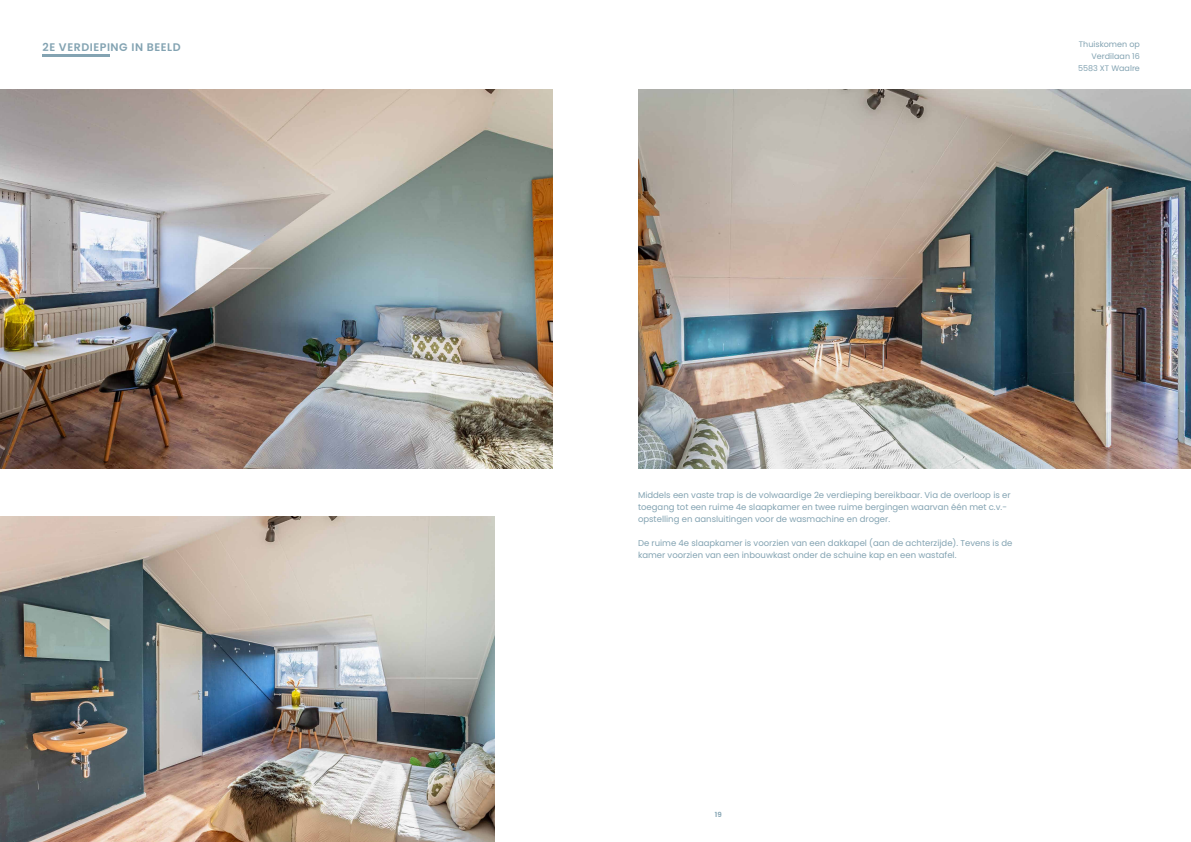
<style>
.page{position:relative;width:1191px;height:842px;background:#fff}
.page>*{position:absolute;margin:0;border:0;box-sizing:border-box;transform-origin:0 0}
.t1{font:600 11px "Poppins";letter-spacing:.05em;color:#83a3b2}
.t2{font:8.5px/12px "Poppins";color:#83a3b2}
.t3{font:8px "Poppins";color:#83a3b2}
.t4{font:600 7px "Poppins";color:#83a3b2}
</style>
<div class="page">
<hr style="left:43px;top:55px;width:67px;height:2px;background:#83a3b2">
<img style="left:0;top:89px;width:553px;height:379px">
<img style="left:0;top:516px;width:495px;height:326px">
<img style="left:638px;top:89px;width:553px;height:379px">
<p class="t1" style="left:43px;top:40px;width:140px">2E VERDIEPING IN BEELD</p>
<p class="t3" style="left:1079px;top:40px;width:62px">Thuiskomen op</p>
<p class="t3" style="left:1091px;top:52px;width:50px">Verdilaan 16</p>
<p class="t3" style="left:1078px;top:64px;width:63px">5583 XT Waalre</p>
<p class="t2" style="left:638px;top:489px;width:374px">Middels een vaste trap is de volwaardige 2e verdieping bereikbaar. Via de overloop is er toegang tot een ruime 4e slaapkamer en twee ruime bergingen waarvan één met c.v.- opstelling en aansluitingen voor de wasmachine en droger.</p>
<p class="t2" style="left:638px;top:537px;width:376px">De ruime 4e slaapkamer is voorzien van een dakkapel (aan de achterzijde). Tevens is de kamer voorzien van een inbouwkast onder de schuine kap en een wastafel.</p>
<p class="t4" style="left:715px;top:810px;width:9px">19</p>
</div>
